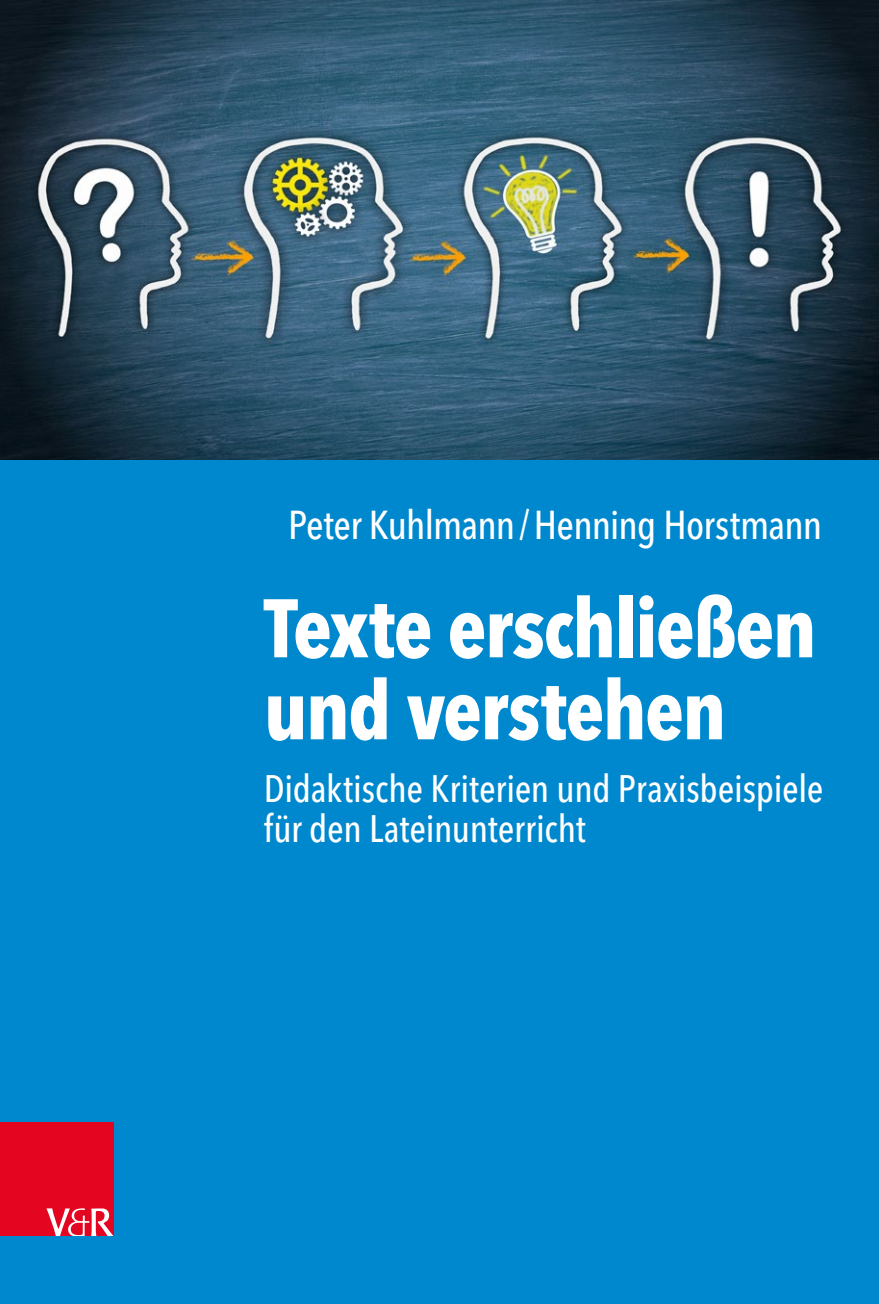
<style>
.page{position:relative;width:879px;height:1304px;background:#0088cf}
.page>*{position:absolute;margin:0;border:0;box-sizing:border-box;transform-origin:0 0}
.U1-Titel_auf_Fond{font:700 condensed 82px/82px "Avenir Next LT Pro";letter-spacing:-.02em;color:#fff}
.U1-Autor_auf_Fond{font:500 condensed 40px "Avenir Next LT Pro";letter-spacing:-.02em;color:#fff}
.U1-Untertitel_auf_Fo{font:500 condensed 38px/40px "Avenir Next LT Pro";letter-spacing:-.005em;color:#fff}
</style>
<div class="page">
<img style="left:0;top:0;width:879px;height:459px">
<div style="left:0;top:1123px;width:113px;height:113px;background:#e40521"></div>
<svg style="left:46px;top:1208px;width:67px;height:28px"></svg>
<p class="U1-Autor_auf_Fond" style="left:288px;top:500px;width:535px">Peter Kuhlmann/Henning Horstmann</p>
<p class="U1-Titel_auf_Fond" style="left:264px;top:587px;width:554px">Texte erschließen und verstehen</p>
<p class="U1-Untertitel_auf_Fo" style="left:264px;top:768px;width:561px">Didaktische Kriterien und Praxisbeispiele für den Lateinunterricht</p>
</div>
